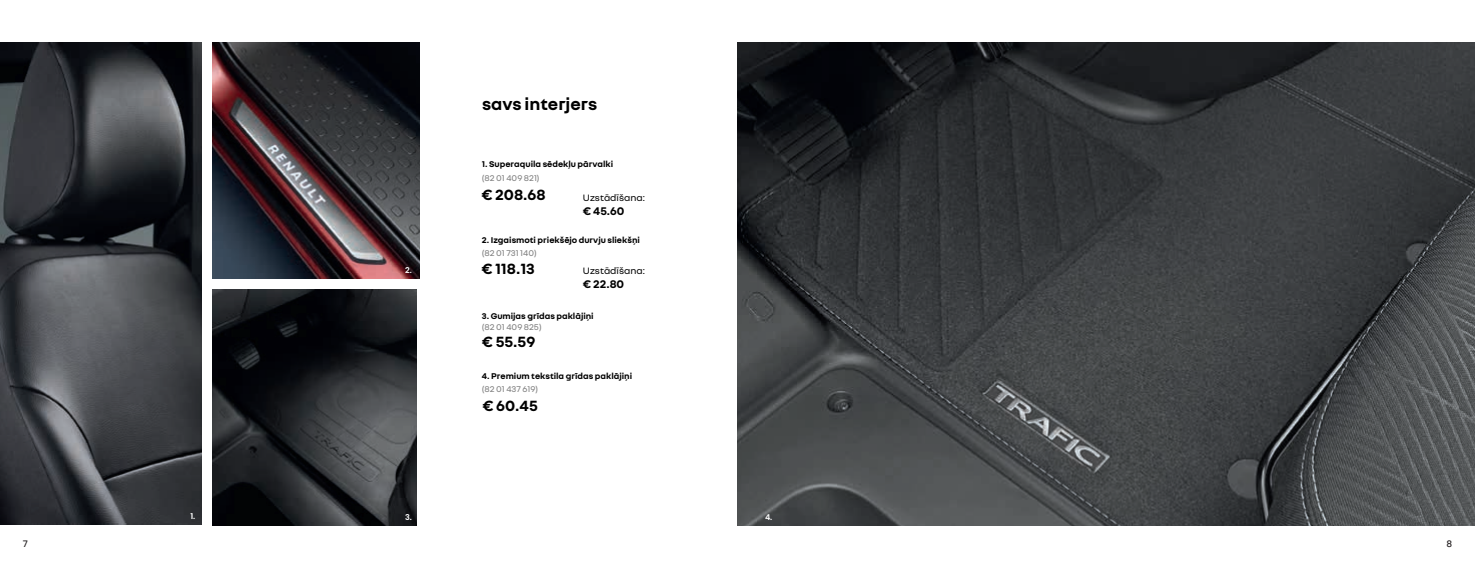
<style>
.page{position:relative;width:1475px;height:582px;background:#fff}
.page>*{position:absolute;margin:0;border:0;box-sizing:border-box;transform-origin:0 0}
.t1{font:700 18px "Nouvel R";color:#000}
.t2{font:700 16px "Nouvel R";color:#000}
.t3{font:700 12px "Nouvel R";color:#000}
.t4{font:10px "Nouvel R";color:#000}
.t5{font:700 9px "Nouvel R";color:#000}
.t6{font:9px "Nouvel R";color:#7f7f7f}
.t7{font:9px "Nouvel R";color:#7e7e7e}
.t8{font:500 9px "Poppins";color:#231f20}
.t9{font:600 8px "Poppins";color:#fff}
</style>
<div class="page">
<img style="left:212px;top:43px;width:207px;height:235px">
<img style="left:737px;top:43px;width:737px;height:481px">
<img style="left:0;top:43px;width:201px;height:481px">
<img style="left:213px;top:289px;width:204px;height:235px">
<h1 class="t1" style="left:482px;top:92px;width:117px">savs interjers</h1>
<p class="t5" style="left:482px;top:158px;width:133px">1. Superaquila sēdekļu pārvalki</p>
<p class="t6" style="left:482px;top:172px;width:59px">(82 01 409 821)</p>
<h2 class="t2" style="left:481px;top:184px;width:66px">€ 208.68</h2>
<p class="t4" style="left:583px;top:191px;width:64px">Uzstādīšana:</p>
<h3 class="t3" style="left:583px;top:203px;width:43px">€ 45.60</h3>
<p class="t9" style="left:405px;top:265px;width:8px">2.</p>
<p class="t5" style="left:482px;top:234px;width:159px">2. Izgaismoti priekšējo durvju sliekšņi</p>
<p class="t7" style="left:482px;top:246px;width:56px">(82 01 731 140)</p>
<h2 class="t2" style="left:481px;top:258px;width:55px">€ 118.13</h2>
<p class="t4" style="left:583px;top:264px;width:64px">Uzstādīšana:</p>
<h3 class="t3" style="left:583px;top:276px;width:43px">€ 22.80</h3>
<p class="t5" style="left:482px;top:309px;width:113px">3. Gumijas grīdas paklājiņi</p>
<p class="t6" style="left:482px;top:321px;width:61px">(82 01 409 825)</p>
<h2 class="t2" style="left:482px;top:331px;width:55px">€ 55.59</h2>
<p class="t5" style="left:482px;top:369px;width:152px">4. Premium tekstila grīdas paklājiņi</p>
<p class="t6" style="left:482px;top:383px;width:58px">(82 01 437 619)</p>
<h2 class="t2" style="left:482px;top:395px;width:57px">€ 60.45</h2>
<p class="t9" style="left:190px;top:511px;width:6px">1.</p>
<p class="t9" style="left:405px;top:511px;width:8px">3.</p>
<p class="t9" style="left:765px;top:511px;width:9px">4.</p>
<p class="t8" style="left:23px;top:538px;width:7px">7</p>
<p class="t8" style="left:1446px;top:538px;width:7px">8</p>
</div>
